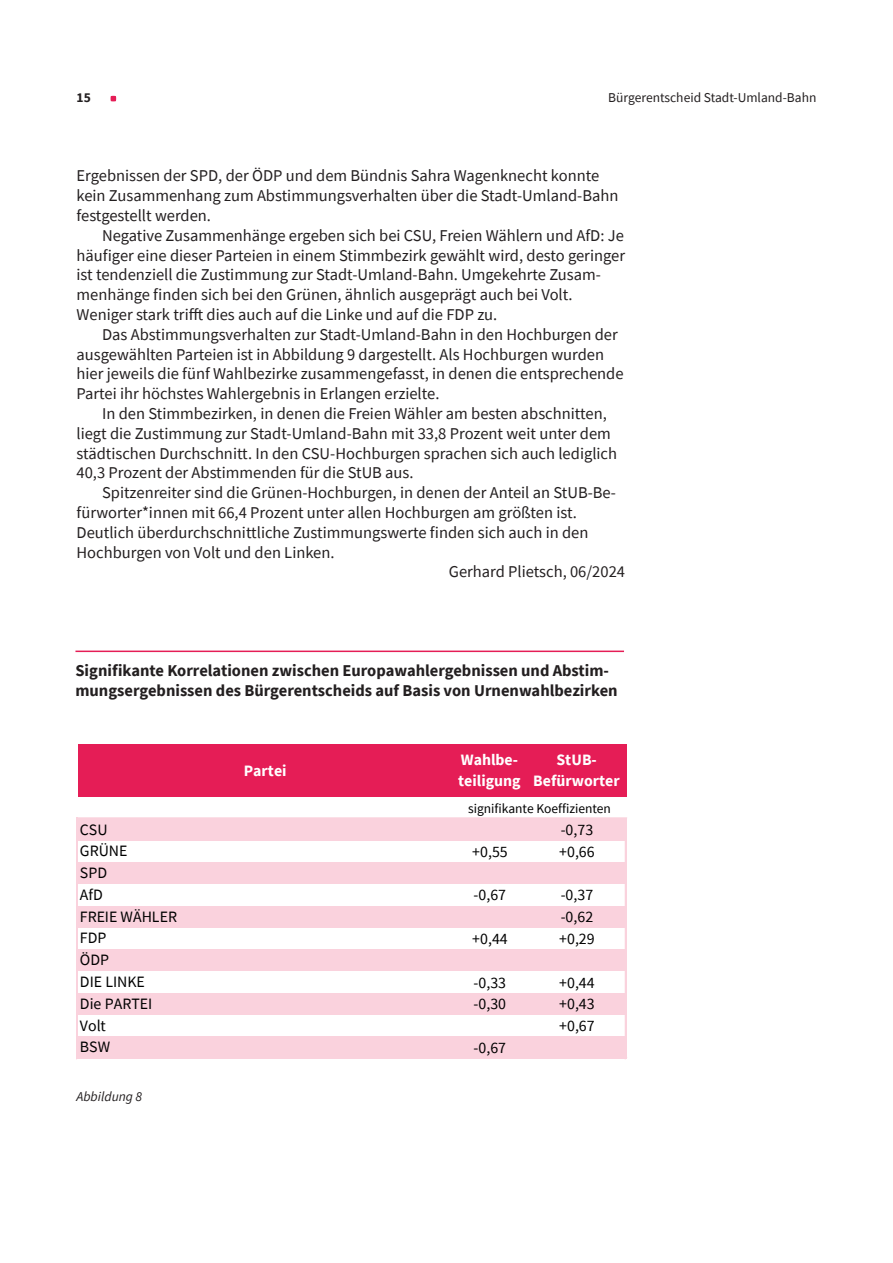
<style>
.page{position:relative;width:893px;height:1263px;background:#fff}
.page>*{position:absolute;margin:0;border:0;box-sizing:border-box;transform-origin:0 0}
.F1_Fließtext_Einzug_11_Pt{font:16.5px/19.8px "Source Sans Pro";color:#231f20}
.F1_Fließtext_11_pt_erster_Absatz{font:16.5px/19.8px "Source Sans Pro";color:#231f20}
.Überschrift_Diagramm_11_pt{font:700 16.5px/19.8px "Source Sans Pro";color:#231f20}
.t1{font:15.9px/21.8px "Source Sans Pro";color:#000}
.t2{font:700 15.9px/21.5px "Source Sans Pro";color:#fff}
.t3{font:13.5px "Source Sans Pro";color:#231f20}
.t4{font:13.5px "Source Sans Pro";letter-spacing:-.005em;color:#000}
.Bildbeschreibung_9_pt_ohne_Raster{font:italic 13.5px "Source Sans Pro";color:#231f20}
.t5{font:700 13.5px "Source Sans Pro";color:#231f20}
</style>
<div class="page">
<hr style="left:75px;top:650px;width:549px;height:2px;background:#e51d56">
<div style="left:78px;top:744px;width:548px;height:53px;background:#e51d56"></div>
<div style="left:78px;top:818px;width:548px;height:22px;background:#fad2dd"></div>
<div style="left:78px;top:862px;width:548px;height:22px;background:#fad2dd"></div>
<div style="left:78px;top:906px;width:548px;height:22px;background:#fad2dd"></div>
<div style="left:78px;top:949px;width:548px;height:22px;background:#fad2dd"></div>
<div style="left:78px;top:993px;width:548px;height:22px;background:#fad2dd"></div>
<div style="left:78px;top:1036px;width:548px;height:22px;background:#fad2dd"></div>
<hr style="left:76px;top:818px;width:1px;height:241px;background:#fad2dd">
<hr style="left:77px;top:818px;width:1px;height:241px;background:#fad2dd">
<hr style="left:625px;top:819px;width:2px;height:240px;background:#fad2dd">
<hr style="left:78px;top:817px;width:549px;height:1px;background:#fad2dd">
<hr style="left:78px;top:818px;width:549px;height:1px;background:#fad2dd">
<hr style="left:78px;top:1057px;width:549px;height:2px;background:#fad2dd">
<svg style="left:111px;top:96px;width:5px;height:5px"></svg>
<p class="t5" style="left:77px;top:89px;width:16px">15</p>
<p class="t3" style="left:608px;top:89px;width:210px">Bürgerentscheid Stadt-Umland-Bahn</p>
<p class="F1_Fließtext_11_pt_erster_Absatz" style="left:77px;top:166px;width:543px">Ergebnissen der SPD, der ÖDP und dem Bündnis Sahra Wagenknecht konnte kein Zusammenhang zum Abstimmungsverhalten über die Stadt-Umland-Bahn festgestellt werden.</p>
<p class="F1_Fließtext_Einzug_11_Pt" style="left:77px;top:225px;width:550px;text-indent:26px">Negative Zusammenhänge ergeben sich bei CSU, Freien Wählern und AfD: Je häufiger eine dieser Parteien in einem Stimmbezirk gewählt wird, desto geringer ist tendenziell die Zustimmung zur Stadt-Umland-Bahn. Umgekehrte Zusam&shy;menhänge finden sich bei den Grünen, ähnlich ausgeprägt auch bei Volt.<br>Weniger stark trifft dies auch auf die Linke und auf die FDP zu.</p>
<p class="F1_Fließtext_Einzug_11_Pt" style="left:77px;top:324px;width:549px;text-indent:26px">Das Abstimmungsverhalten zur Stadt-Umland-Bahn in den Hochburgen der ausgewählten Parteien ist in Abbildung 9 dargestellt. Als Hochburgen wurden hier jeweils die fünf Wahlbezirke zusammengefasst, in denen die entsprechende Partei ihr höchstes Wahlergebnis in Erlangen erzielte.</p>
<p class="F1_Fließtext_Einzug_11_Pt" style="left:77px;top:403px;width:542px;text-indent:26px">In den Stimmbezirken, in denen die Freien Wähler am besten abschnitten, liegt die Zustimmung zur Stadt-Umland-Bahn mit 33,8 Prozent weit unter dem städtischen Durchschnitt. In den CSU-Hochburgen sprachen sich auch lediglich 40,3 Prozent der Abstimmenden für die StUB aus.</p>
<p class="F1_Fließtext_Einzug_11_Pt" style="left:77px;top:483px;width:541px;text-indent:26px">Spitzenreiter sind die Grünen-Hochburgen, in denen der Anteil an StUB-Be&shy;fürworter*innen mit 66,4 Prozent unter allen Hochburgen am größten ist.<br>Deutlich überdurchschnittliche Zustimmungswerte finden sich auch in den Hochburgen von Volt und den Linken.</p>
<p class="F1_Fließtext_Einzug_11_Pt" style="left:449px;top:562px;width:178px">Gerhard Plietsch, 06/2024</p>
<p class="Überschrift_Diagramm_11_pt" style="left:75px;top:661px;width:544px">Signifikante Korrelationen zwischen Europawahlergebnissen und Abstim&shy;mungsergebnissen des Bürgerentscheids auf Basis von Urnenwahlbezirken</p>
<p class="t2" style="left:244px;top:759px;width:44px">Partei</p>
<p class="t2" style="left:458px;top:749px;width:64px">Wahlbe&shy;teiligung</p>
<p class="t2" style="left:533px;top:749px;width:88px;text-align:center">StUB-<br>Befürworter</p>
<p class="t4" style="left:468px;top:800px;width:144px">signifikante Koeffizienten</p>
<p class="t1" style="left:80px;top:818px;width:29px">CSU</p>
<p class="t1" style="left:561px;top:819px;width:34px">-0,73</p>
<p class="t1" style="left:80px;top:840px;width:49px">GRÜNE</p>
<p class="t1" style="left:472px;top:841px;width:37px">+0,55</p>
<p class="t1" style="left:559px;top:841px;width:37px">+0,66</p>
<p class="t1" style="left:80px;top:862px;width:29px">SPD<br>AfD</p>
<p class="t1" style="left:474px;top:884px;width:34px">-0,67</p>
<p class="t1" style="left:561px;top:884px;width:34px">-0,37</p>
<p class="t1" style="left:80px;top:905px;width:99px">FREIE WÄHLER</p>
<p class="t1" style="left:561px;top:906px;width:34px">-0,62</p>
<p class="t1" style="left:80px;top:927px;width:28px">FDP</p>
<p class="t1" style="left:472px;top:928px;width:37px">+0,44</p>
<p class="t1" style="left:559px;top:928px;width:37px">+0,29</p>
<p class="t1" style="left:80px;top:949px;width:67px">ÖDP<br>DIE LINKE</p>
<p class="t1" style="left:474px;top:971px;width:34px">-0,33</p>
<p class="t1" style="left:559px;top:971px;width:37px">+0,44</p>
<p class="t1" style="left:80px;top:992px;width:74px">Die PARTEI</p>
<p class="t1" style="left:474px;top:993px;width:34px">-0,30</p>
<p class="t1" style="left:559px;top:993px;width:37px">+0,43</p>
<p class="t1" style="left:80px;top:1014px;width:28px">Volt</p>
<p class="t1" style="left:559px;top:1015px;width:37px">+0,67</p>
<p class="t1" style="left:80px;top:1036px;width:32px">BSW</p>
<p class="t1" style="left:474px;top:1037px;width:34px">-0,67</p>
<p class="Bildbeschreibung_9_pt_ohne_Raster" style="left:77px;top:1088px;width:67px">Abbildung 8</p>
</div>
